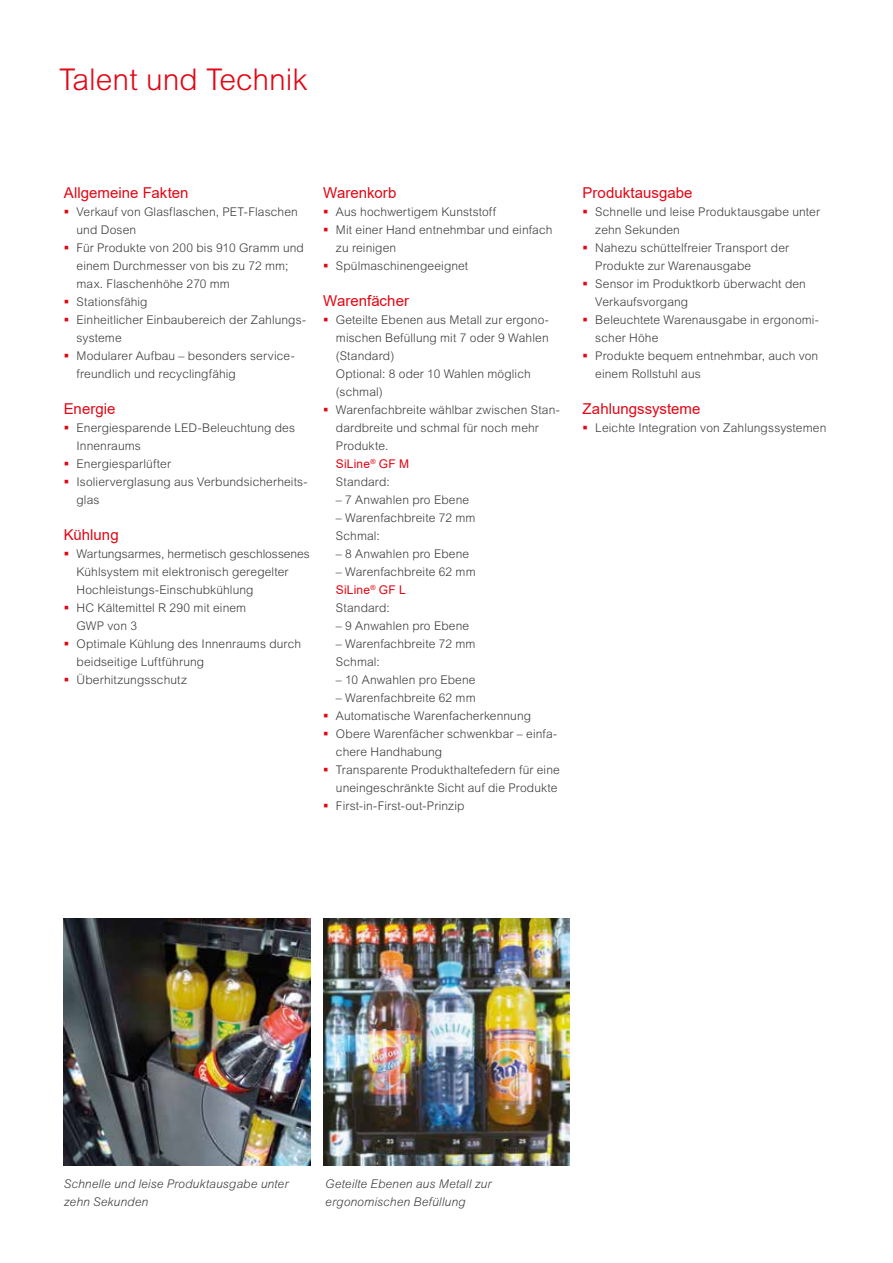
<style>
.page{position:relative;width:893px;height:1263px;background:#fff}
.page>*{position:absolute;margin:0;border:0;box-sizing:border-box;transform-origin:0 0}
.t1{font:300 30px "Arial MT Pro";color:#e30613}
.t2{font:15px "Arial";color:#e30613}
.t3{font:300 12px/18px "Arial MT Pro";letter-spacing:.01em;color:#3c3c3b}
.t4{font:italic 300 12px/18px "Arial MT Pro";letter-spacing:.01em;color:#3c3c3b}
.t5{font:12px "Arial";letter-spacing:.015em;color:#e30613}
</style>
<div class="page">
<img style="left:323px;top:918px;width:247px;height:247px">
<img style="left:64px;top:918px;width:246px;height:247px">
<h1 class="t1" style="left:59px;top:61px;width:250px">Talent und Technik</h1>
<p class="t2" style="left:64px;top:182px;width:126px">Allgemeine Fakten</p>
<p class="t3" style="left:77px;top:203px;width:231px">Verkauf von Glasflaschen, PET-Flaschen und Dosen<br>Für Produkte von 200 bis 910 Gramm und einem Durchmesser von bis zu 72 mm; max. Flaschenhöhe 270 mm<br>Stationsfähig<br>Einheitlicher Einbaubereich der Zahlungs&shy;systeme<br>Modularer Aufbau – besonders service&shy;freundlich und recyclingfähig</p>
<p class="t2" style="left:64px;top:398px;width:53px">Energie</p>
<p class="t3" style="left:77px;top:419px;width:233px">Energiesparende LED-Beleuchtung des<br>Innenraums<br>Energiesparlüfter<br>Isolierverglasung aus Verbundsicherheits&shy;glas</p>
<p class="t2" style="left:64px;top:524px;width:56px">Kühlung</p>
<p class="t3" style="left:77px;top:545px;width:235px">Wartungsarmes, hermetisch geschlossenes<br>Kühlsystem mit elektronisch geregelter<br>Hochleistungs-Einschubkühlung<br>HC Kältemittel R 290 mit einem<br>GWP von 3<br>Optimale Kühlung des Innenraums durch beidseitige Luftführung<br>Überhitzungsschutz</p>
<p class="t2" style="left:323px;top:182px;width:75px">Warenkorb</p>
<p class="t3" style="left:336px;top:203px;width:218px">Aus hochwertigem Kunststoff<br>Mit einer Hand entnehmbar und einfach zu reinigen<br>Spülmaschinengeeignet</p>
<p class="t2" style="left:323px;top:290px;width:87px">Warenfächer</p>
<p class="t3" style="left:336px;top:311px;width:225px">Geteilte Ebenen aus Metall zur ergono&shy;mischen Befüllung mit 7 oder 9 Wahlen (Standard)<br>Optional: 8 oder 10 Wahlen möglich (schmal)<br>Warenfachbreite wählbar zwischen Stan&shy;dardbreite und schmal für noch mehr<br>Produkte.</p>
<p class="t5" style="left:336px;top:456px;width:75px">SiLine<sup>®</sup> GF M</p>
<p class="t3" style="left:336px;top:473px;width:55px">Standard:</p>
<p class="t3" style="left:336px;top:491px;width:135px">– 7 Anwahlen pro Ebene</p>
<p class="t3" style="left:336px;top:509px;width:141px">– Warenfachbreite 72 mm<br>Schmal:</p>
<p class="t3" style="left:336px;top:545px;width:135px">– 8 Anwahlen pro Ebene</p>
<p class="t3" style="left:336px;top:563px;width:141px">– Warenfachbreite 62 mm</p>
<p class="t5" style="left:336px;top:582px;width:71px">SiLine<sup>®</sup> GF L</p>
<p class="t3" style="left:336px;top:599px;width:55px">Standard:</p>
<p class="t3" style="left:336px;top:617px;width:135px">– 9 Anwahlen pro Ebene</p>
<p class="t3" style="left:336px;top:635px;width:141px">– Warenfachbreite 72 mm<br>Schmal:</p>
<p class="t3" style="left:336px;top:671px;width:141px">– 10 Anwahlen pro Ebene</p>
<p class="t3" style="left:336px;top:689px;width:225px">– Warenfachbreite 62 mm<br>Automatische Warenfacherkennung Obere Warenfächer schwenkbar – einfa&shy;chere Handhabung<br>Transparente Produkthaltefedern für eine uneingeschränkte Sicht auf die Produkte First-in-First-out-Prinzip</p>
<p class="t2" style="left:583px;top:182px;width:111px">Produktausgabe</p>
<p class="t3" style="left:595px;top:203px;width:226px">Schnelle und leise Produktausgabe unter zehn Sekunden<br>Nahezu schüttelfreier Transport der<br>Produkte zur Warenausgabe<br>Sensor im Produktkorb überwacht den<br>Verkaufsvorgang<br>Beleuchtete Warenausgabe in ergonomi&shy;scher Höhe<br>Produkte bequem entnehmbar, auch von einem Rollstuhl aus</p>
<p class="t2" style="left:583px;top:398px;width:119px">Zahlungssysteme</p>
<p class="t3" style="left:595px;top:419px;width:233px">Leichte Integration von Zahlungssystemen</p>
<p class="t4" style="left:64px;top:1175px;width:226px">Schnelle und leise Produktausgabe unter zehn Sekunden</p>
<p class="t4" style="left:325px;top:1175px;width:168px">Geteilte Ebenen aus Metall zur ergonomischen Befüllung</p>
</div>
